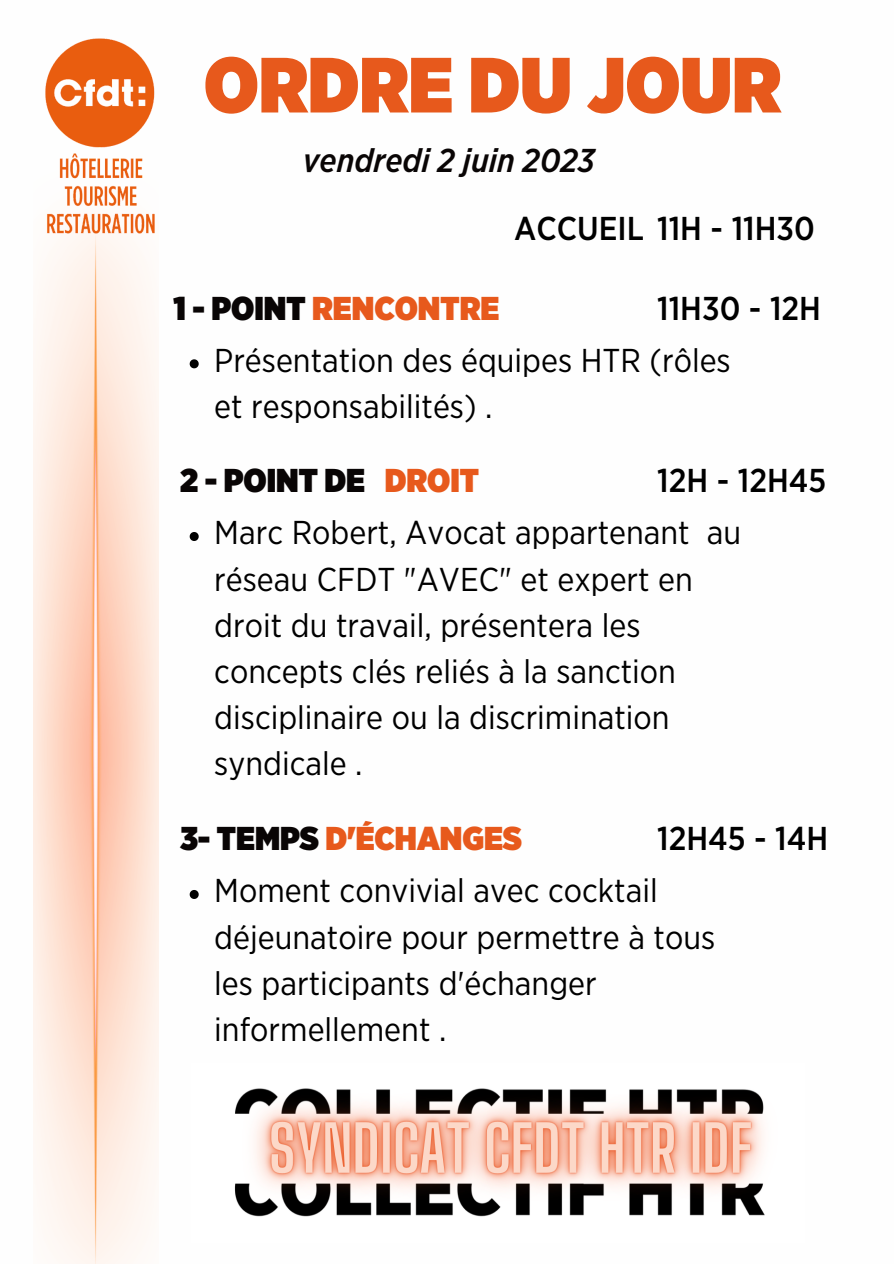
<style>
.page{position:relative;width:894px;height:1264px;background:#fff}
.page>*{position:absolute;margin:0;border:0;box-sizing:border-box;transform-origin:0 0}
.t1{font:900 78px "Gotham Narrow";color:#e7591c}
.t2{font:33px/46.2px "Gotham Narrow";color:#000}
.t3{font:500 33px "Gotham Narrow";color:#000}
.t4{font:900 33px "Gotham Narrow";color:#e7591c}
.t5{font:italic 500 33px "Gotham Narrow";color:#090505}
.t6{font:900 33px "Gotham Narrow";color:#090505}
.s1{color:#090505}
.s2{color:#e7591c}
</style>
<div class="page">
<img style="left:33px;top:240px;width:125px;height:1023px">
<img style="left:45px;top:38px;width:110px;height:202px">
<img style="left:234px;top:1088px;width:531px;height:129px">
<svg style="left:190px;top:532px;width:9px;height:9px"></svg>
<svg style="left:190px;top:359px;width:9px;height:9px"></svg>
<svg style="left:190px;top:890px;width:9px;height:9px"></svg>
<p class="t1" style="left:204px;top:50px;width:578px">ORDRE DU JOUR</p>
<p class="t5" style="left:302px;top:146px;width:294px">vendredi 2 juin 2023</p>
<p class="t3" style="left:514px;top:214px;width:302px">ACCUEIL 11H - 11H30</p>
<p class="t4" style="left:173px;top:293px;width:327px"><span class="s1">1 - POINT</span> RENCONTRE</p>
<p class="t2" style="left:214px;top:339px;width:517px">Présentation des équipes HTR (rôles et responsabilités) .</p>
<p class="t3" style="left:657px;top:293px;width:165px">11H30 - 12H</p>
<p class="t6" style="left:180px;top:466px;width:300px">2 - POINT DE <span class="s2">DROIT</span></p>
<p class="t2" style="left:214px;top:511px;width:528px">Marc Robert, Avocat appartenant au réseau CFDT "AVEC" et expert en droit du travail, présentera les concepts clés reliés à la sanction disciplinaire ou la discrimination syndicale .</p>
<p class="t3" style="left:657px;top:466px;width:170px">12H - 12H45</p>
<p class="t4" style="left:180px;top:824px;width:343px"><span class="s1">3- TEMPS</span> D'ÉCHANGES</p>
<p class="t3" style="left:657px;top:824px;width:172px">12H45 - 14H</p>
<p class="t2" style="left:214px;top:869px;width:502px">Moment convivial avec cocktail déjeunatoire pour permettre à tous les participants d'échanger informellement .</p>
</div>
